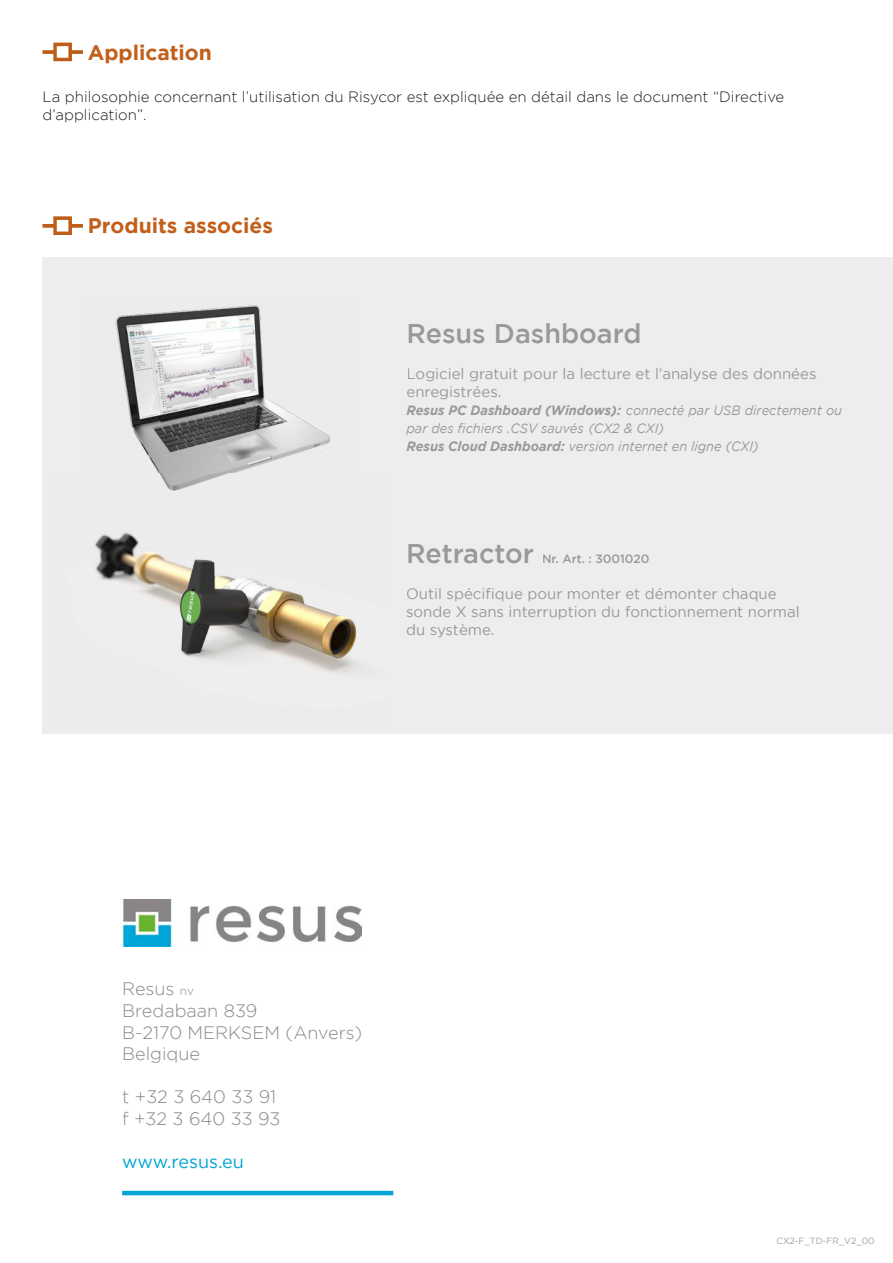
<style>
.page{position:relative;width:893px;height:1263px;background:#fff}
.page>*{position:absolute;margin:0;border:0;box-sizing:border-box;transform-origin:0 0}
.t1{font:500 27px "Gotham";color:#999}
.t2{font:700 21px "Gotham";color:#c15f1b}
.t3{font:300 18px/21.6px "Gotham";color:#88898b}
.t4{font:18px "Gotham";color:#00a5d2}
.t5{font:300 15px/18px "Gotham";color:#1d1e1f}
.t6{font:15px/18px "Gotham Book 2";color:#999}
.t7{font:15px/18px "Gotham";color:#999}
.t8{font:italic 13.5px/18px "Gotham";color:#999;scale:.95 1}
.t9{font:500 12px "Gotham";color:#999}
.t10{font:9px "Gotham";color:#9e9e9e}
.s1{font-weight:700}
.s2{font-size:12px}
</style>
<div class="page">
<div style="left:43px;top:257px;width:850px;height:476px;background:#ededed"></div>
<svg style="left:43px;top:43px;width:40px;height:18px"></svg>
<svg style="left:43px;top:216px;width:40px;height:19px"></svg>
<hr style="left:122px;top:1191px;width:271px;height:4px;background:#02a4d3">
<img style="left:95px;top:532px;width:263px;height:140px">
<img style="left:120px;top:899px;width:242px;height:47px">
<img style="left:115px;top:305px;width:215px;height:186px">
<h2 class="t2" style="left:88px;top:40px;width:126px">Application</h2>
<p class="t5" style="left:43px;top:88px;width:743px">La philosophie concernant l’utilisation du Risycor est expliquée en détail dans le document “Directive d’application”.</p>
<h2 class="t2" style="left:88px;top:214px;width:187px">Produits associés</h2>
<h1 class="t1" style="left:406px;top:318px;width:237px">Resus Dashboard</h1>
<p class="t7" style="left:406px;top:364px;width:411px">Logiciel gratuit pour la lecture et l’analyse des données enregistrées.</p>
<p class="t8" style="left:406px;top:401px;width:460px"><span class="s1">Resus PC Dashboard (Windows):</span> connecté par USB directement ou par des fichiers .CSV sauvés (CX2 &amp; CXI)<br><span class="s1">Resus Cloud Dashboard:</span> version internet en ligne (CXI)</p>
<h1 class="t1" style="left:406px;top:538px;width:129px">Retractor</h1>
<p class="t9" style="left:542px;top:552px;width:109px">Nr. Art. : 3001020</p>
<p class="t6" style="left:406px;top:585px;width:395px">Outil spécifique pour monter et démonter chaque sonde X sans interruption du fonctionnement normal du système.</p>
<h3 class="t3" style="left:122px;top:978px;width:241px">Resus <span class="s2">nv<br></span>Bredabaan 839<br>B-2170 MERKSEM (Anvers)<br>Belgique</h3>
<h3 class="t3" style="left:122px;top:1086px;width:160px">t +32 3 640 33 91 f +32 3 640 33 93</h3>
<h3 class="t4" style="left:122px;top:1152px;width:123px">www.resus.eu</h3>
<p class="t10" style="left:776px;top:1235px;width:100px">CX2-F_TD-FR_V2_00</p>
</div>
